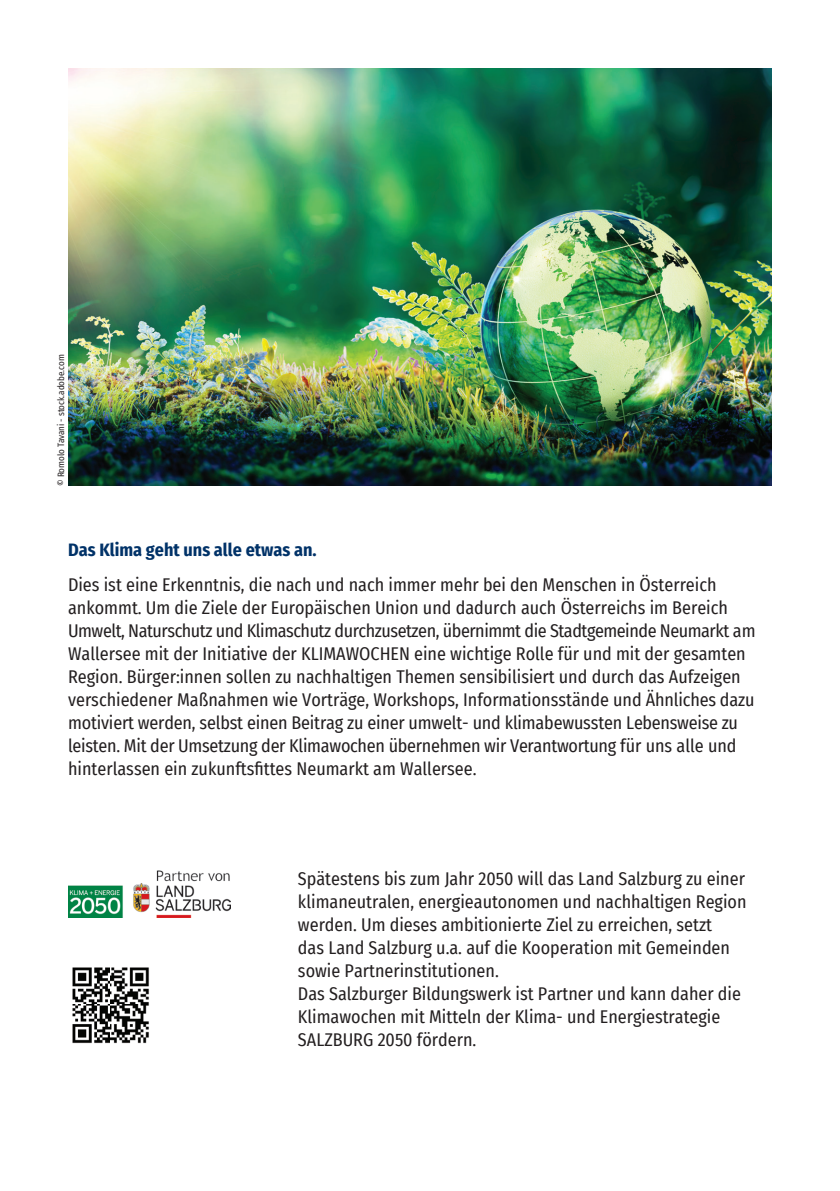
<style>
.page{position:relative;width:840px;height:1191px;background:#fff}
.page>*{position:absolute;margin:0;border:0;box-sizing:border-box;transform-origin:0 0}
.t1{font:18px/23px "Fira Sans Condensed";color:#231f20}
.t2{font:700 18px "Fira Sans Condensed";color:#003268}
.t3{font:9px "Fira Sans Condensed";color:#231f20}
</style>
<div class="page">
<img style="left:68px;top:68px;width:703px;height:418px">
<img style="left:72px;top:967px;width:77px;height:77px">
<img style="left:68px;top:870px;width:162px;height:47px">
<p class="t3" style="left:54px;top:486px;width:133px;rotate:-90deg">© Romolo Tavani - stock.adobe.com</p>
<p class="t2" style="left:68px;top:535px;width:250px">Das Klima geht uns alle etwas an.</p>
<p class="t1" style="left:68px;top:572px;width:688px">Dies ist eine Erkenntnis, die nach und nach immer mehr bei den Menschen in Österreich ankommt. Um die Ziele der Europäischen Union und dadurch auch Österreichs im Bereich Umwelt, Naturschutz und Klimaschutz durchzusetzen, übernimmt die Stadtgemeinde Neumarkt am Wallersee mit der Initiative der KLIMAWOCHEN eine wichtige Rolle für und mit der gesamten Region. Bürger:innen sollen zu nachhaltigen Themen sensibilisiert und durch das Aufzeigen verschiedener Maßnahmen wie Vorträge, Workshops, Informationsstände und Ähnliches dazu motiviert werden, selbst einen Beitrag zu einer umwelt- und klimabewussten Lebensweise zu leisten. Mit der Umsetzung der Klimawochen übernehmen wir Verantwortung für uns alle und hinterlassen ein zukunftsfittes Neumarkt am Wallersee.</p>
<p class="t1" style="left:298px;top:866px;width:450px">Spätestens bis zum Jahr 2050 will das Land Salzburg zu einer klimaneutralen, energieautonomen und nachhaltigen Region werden. Um dieses ambitionierte Ziel zu erreichen, setzt<br>das Land Salzburg u.a. auf die Kooperation mit Gemeinden sowie Partnerinstitutionen.<br>Das Salzburger Bildungswerk ist Partner und kann daher die Klimawochen mit Mitteln der Klima- und Energiestrategie SALZBURG 2050 fördern.</p>
</div>
